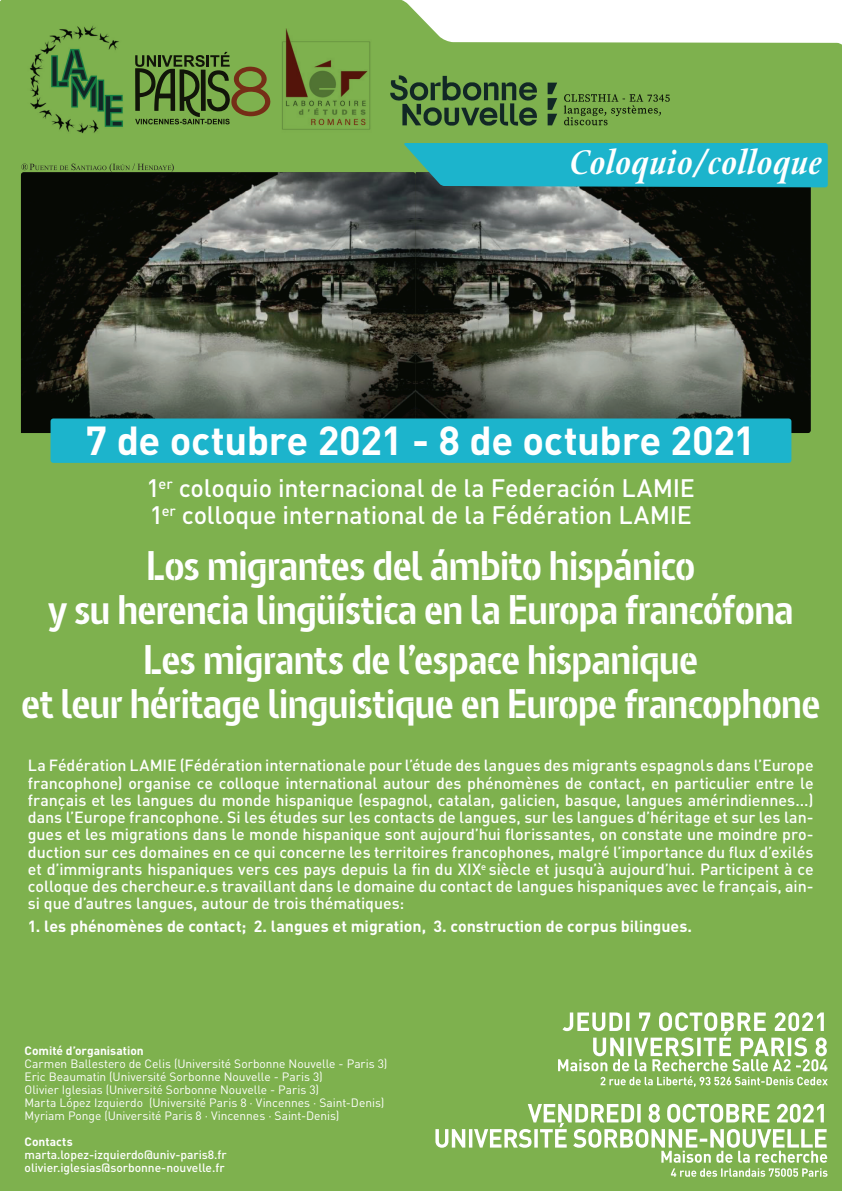
<style>
.page{position:relative;width:842px;height:1191px;background:#7eb14e}
.page>*{position:absolute;margin:0;border:0;box-sizing:border-box;transform-origin:0 0}
.t1{font:700 41px/44.2px "Barna Stencil";letter-spacing:-.02em;color:#fff;text-align:center}
.t2{font:700 40px "DIN";letter-spacing:-.01em;color:#fff}
.t3{font:italic 600 37px "Stone Print";letter-spacing:.02em;color:#fff}
.t4{font:500 25px/27px "DIN";letter-spacing:-.01em;color:#fff}
.t5{font:500 16px/17.3px "DIN";letter-spacing:-.005em;color:#fff;text-align:justify}
.t6{font:700 16px "DIN";letter-spacing:-.005em;color:#fff}
.t7{font:12px/12.9px "DIN";letter-spacing:-.005em;color:#fff}
.t8{font:500 12px/12.9px "DIN";color:#fff}
.t9{font:700 12px "DIN";color:#fff}
</style>
<div class="page">
<div style="left:714px;top:82px;width:89px;height:51px;background:#7eb14e"></div>
<img style="left:24px;top:22px;width:107px;height:128px">
<img style="left:248px;top:28px;width:149px;height:118px">
<img style="left:382px;top:67px;width:296px;height:67px">
<svg style="left:135px;top:52px;width:135px;height:72px;background:#607d37"></svg>
<img style="left:416px;top:187px;width:395px;height:246px">
<svg style="left:21px;top:172px;width:395px;height:261px;background:#454840"></svg>
<div style="left:404px;top:143px;width:424px;height:44px;background:#1cb4cc"></div>
<div style="left:51px;top:418px;width:740px;height:45px;background:#1cb4cc;border-radius:3px"></div>
<svg style="left:21px;top:163px;width:153px;height:9px"></svg>
<svg style="left:671px;top:1168px;width:156px;height:8px"></svg>
<svg style="left:435px;top:1103px;width:392px;height:59px"></svg>
<svg style="left:558px;top:1012px;width:270px;height:75px"></svg>
<h3 class="t3" style="left:569px;top:140px;width:253px">Coloquio/colloque</h3>
<h2 class="t2" style="left:86px;top:415px;width:671px">7 de octubre 2021 - 8 de octubre 2021</h2>
<h3 class="t4" style="left:147px;top:474px;width:550px">1<sup>er</sup> coloquio internacional de la Federación LAMIE<br>1<sup>er</sup> colloque international de la Fédération LAMIE</h3>
<h1 class="t1" style="left:48px;top:543px;width:747px">Los migrantes del ámbito hispánico<br>y su herencia lingüística en la Europa francófona</h1>
<h1 class="t1" style="left:21px;top:638px;width:801px">Les migrants de l’espace hispanique<br>et leur héritage linguistique en Europe francophone</h1>
<p class="t5" style="left:28px;top:756px;width:787px">La Fédération LAMIE (Fédération internationale pour l’étude des langues des migrants espagnols dans l’Europe francophone) organise ce colloque international autour des phénomènes de contact, en particulier entre le français et les langues du monde hispanique (espagnol, catalan, galicien, basque, langues amérindiennes...) dans l’Europe francophone. Si les études sur les contacts de langues, sur les langues d’héritage et sur les lan&shy;gues et les migrations dans le monde hispanique sont aujourd’hui florissantes, on constate une moindre pro&shy;duction sur ces domaines en ce qui concerne les territoires francophones, malgré l’importance du flux d’exilés et d’immigrants hispaniques vers ces pays depuis la fin du XIX<sup>e</sup> siècle et jusqu’à aujourd’hui. Participent à ce colloque des chercheur.e.s travaillant dans le domaine du contact de langues hispaniques avec le français, ain&shy;si que d’autres langues, autour de trois thématiques:</p>
<p class="t6" style="left:28px;top:916px;width:666px">1. les phénomènes de contact; 2. langues et migration, 3. construction de corpus bilingues.</p>
<p class="t9" style="left:25px;top:1043px;width:121px">Comité d’organisation</p>
<p class="t7" style="left:25px;top:1057px;width:364px">Carmen Ballestero de Celis (Université Sorbonne Nouvelle - Paris 3)<br>Eric Beaumatin (Université Sorbonne Nouvelle - Paris 3)<br>Olivier Iglesias (Université Sorbonne Nouvelle - Paris 3)<br>Marta López Izquierdo (Université Paris 8 · Vincennes · Saint-Denis)<br>Myriam Ponge (Université Paris 8 · Vincennes · Saint-Denis)</p>
<p class="t9" style="left:25px;top:1133px;width:50px">Contacts</p>
<p class="t8" style="left:25px;top:1147px;width:204px">marta.lopez-izquierdo@univ-paris8.fr olivier.iglesias@sorbonne-nouvelle.fr</p>
</div>
